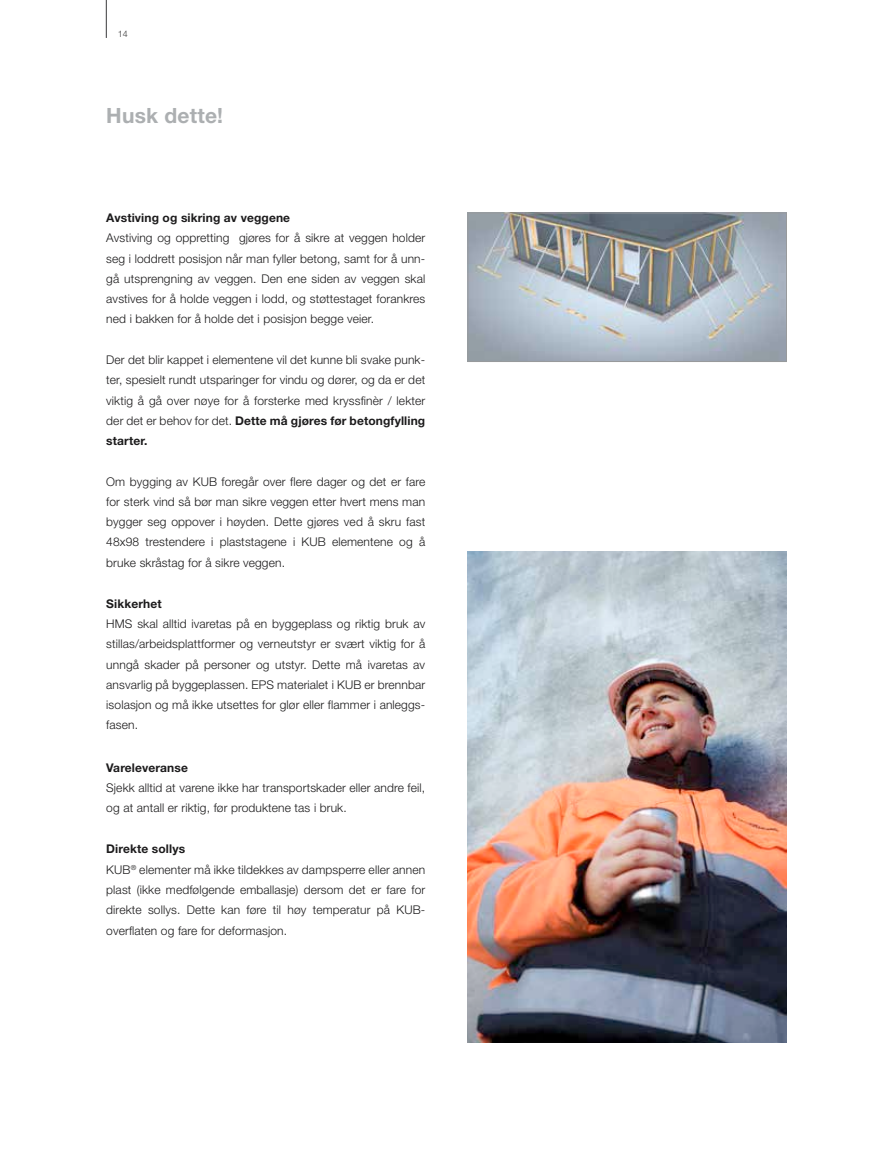
<style>
.page{position:relative;width:893px;height:1149px;background:#fff}
.page>*{position:absolute;margin:0;border:0;box-sizing:border-box;transform-origin:0 0}
.t1{font:700 21px "Helvetica Neue";letter-spacing:.01em;color:#acafb1}
.t2{font:300 12px/20.2px "Helvetica Neue";letter-spacing:.01em;color:#1c1b1c;text-align:justify}
.t3{font:700 12px "Helvetica Neue";letter-spacing:.01em;color:#1c1b1c}
.t4{font:300 9px "Helvetica Neue";color:#39393a}
.s1{font-weight:700}
</style>
<div class="page">
<hr style="left:106px;top:0;width:1px;height:38px;background:#39393a">
<img style="left:468px;top:551px;width:319px;height:491px">
<img style="left:470px;top:215px;width:315px;height:144px">
<div style="left:468px;top:213px;width:319px;height:148px;border:1px solid #989a9c"></div>
<p class="t4" style="left:118px;top:29px;width:12px">14</p>
<h1 class="t1" style="left:106px;top:102px;width:118px">Husk dette!</h1>
<p class="t3" style="left:106px;top:210px;width:185px">Avstiving og sikring av veggene</p>
<p class="t2" style="left:106px;top:228px;width:320px">Avstiving og oppretting gjøres for å sikre at veggen holder seg i loddrett posisjon når man fyller betong, samt for å unn&shy;gå utsprengning av veggen. Den ene siden av veggen skal avstives for å holde veggen i lodd, og støttestaget forankres ned i bakken for å holde det i posisjon begge veier.</p>
<p class="t2" style="left:106px;top:349px;width:320px">Der det blir kappet i elementene vil det kunne bli svake punk&shy;ter, spesielt rundt utsparinger for vindu og dører, og da er det viktig å gå over nøye for å forsterke med kryssfinèr / lekter der det er behov for det. <span class="s1">Dette må gjøres før betongfylling starter.</span></p>
<p class="t2" style="left:106px;top:471px;width:320px">Om bygging av KUB foregår over flere dager og det er fare for sterk vind så bør man sikre veggen etter hvert mens man bygger seg oppover i høyden. Dette gjøres ved å skru fast 48x98 trestendere i plaststagene i KUB elementene og å bruke skråstag for å sikre veggen.</p>
<p class="t3" style="left:106px;top:596px;width:57px">Sikkerhet</p>
<p class="t2" style="left:106px;top:613px;width:320px">HMS skal alltid ivaretas på en byggeplass og riktig bruk av stillas/arbeidsplattformer og verneutstyr er svært viktig for å unngå skader på personer og utstyr. Dette må ivaretas av ansvarlig på byggeplassen. EPS materialet i KUB er brennbar isolasjon og må ikke utsettes for glør eller flammer i anleggs&shy;fasen.</p>
<p class="t3" style="left:106px;top:759px;width:83px">Vareleveranse</p>
<p class="t2" style="left:106px;top:776px;width:320px">Sjekk alltid at varene ikke har transportskader eller andre feil, og at antall er riktig, før produktene tas i bruk.</p>
<p class="t2" style="left:106px;top:838px;width:320px;text-align:left"><span class="s1">Direkte sollys<br></span>KUB<sup>®</sup> elementer må ikke tildekkes av dampsperre eller annen plast (ikke medfølgende emballasje) dersom det er fare for direkte sollys. Dette kan føre til høy temperatur på KUB&shy;overflaten og fare for deformasjon.</p>
</div>
